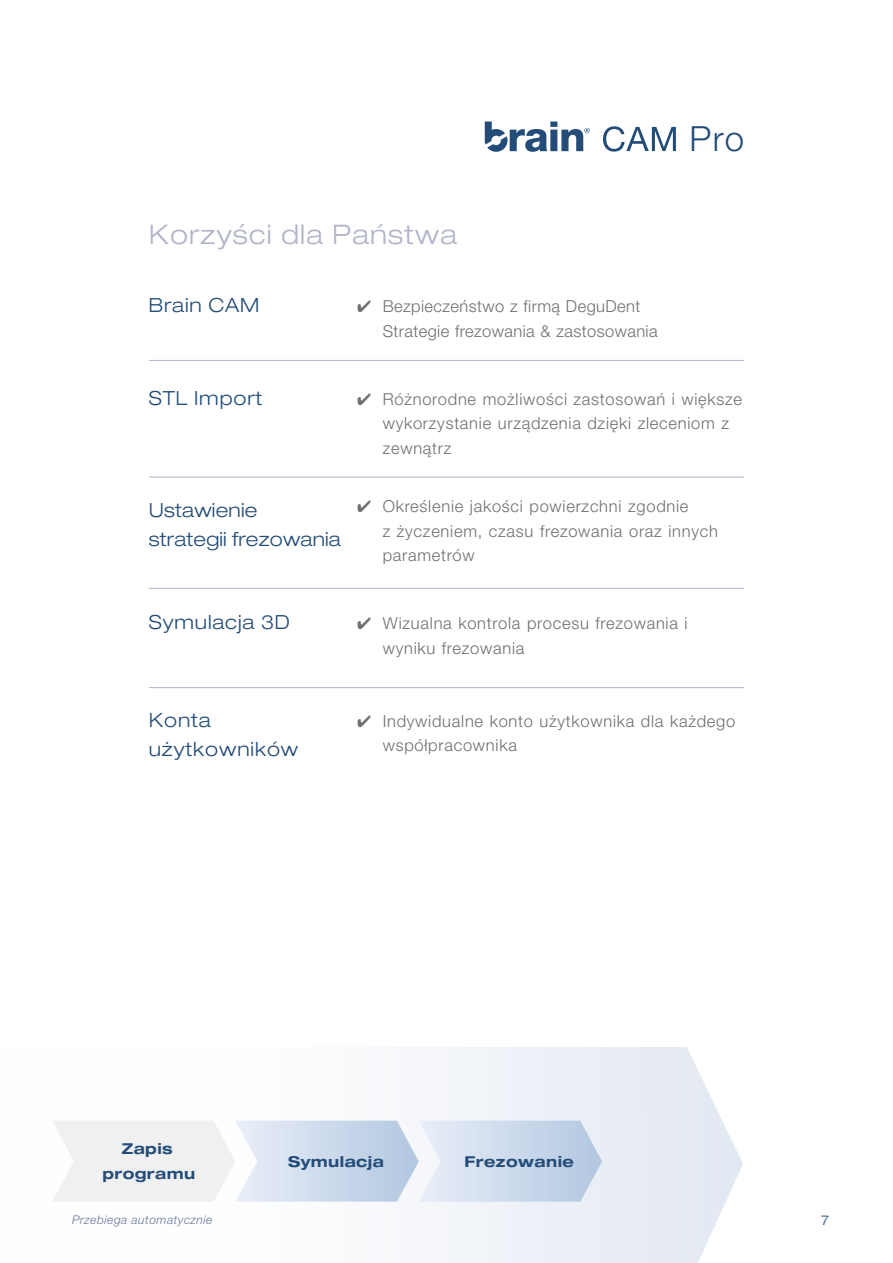
<style>
.page{position:relative;width:893px;height:1263px;background:#fff}
.page>*{position:absolute;margin:0;border:0;box-sizing:border-box;transform-origin:0 0}
.t1{font:300 34.65px "Helvetica Neue LT Pro";color:#244c78}
.t2{font:300 expanded 27px "Helvetica Neue LT Pro";letter-spacing:.045em;color:#b0b5ca}
.t3{font:300 expanded 19.5px/29.2px "Helvetica Neue LT Pro";letter-spacing:.045em;color:#244c78}
.t4{font:300 expanded 19.5px/29.2px "Helvetica Neue LT Pro";letter-spacing:.01em;color:#244c78}
.t5{font:300 16.5px/24.3px "Helvetica Neue LT Pro";letter-spacing:.045em;color:#6f6f6e}
.t6{font:300 16.5px/24.3px "Helvetica Neue LT Pro";letter-spacing:.025em;color:#6f6f6e}
.t7{font:700 expanded 15px/24.3px "Helvetica Neue LT Pro";letter-spacing:.03em;color:#244c78;text-align:center}
.t8{font:300 expanded 13.5px "Helvetica Neue LT Pro";color:#244c78}
.t9{font:italic 300 12px "Helvetica Neue LT Pro";letter-spacing:.045em;color:#65769b}
</style>
<div class="page">
<svg style="left:245px;top:1047px;width:498px;height:216px"></svg>
<svg style="left:53px;top:1121px;width:549px;height:81px"></svg>
<svg style="left:485px;top:122px;width:191px;height:30px"></svg>
<hr style="left:149px;top:477px;width:595px;height:1px;background:#b0b5ca">
<hr style="left:149px;top:588px;width:595px;height:1px;background:#b0b5ca">
<hr style="left:149px;top:687px;width:595px;height:1px;background:#b0b5ca">
<hr style="left:149px;top:360px;width:595px;height:1px;background:#b0b5ca">
<h2 class="t2" style="left:149px;top:218px;width:310px">Korzyści dla Państwa</h2>
<p class="t3" style="left:149px;top:291px;width:112px">Brain CAM</p>
<p class="t6" style="left:383px;top:294px;width:276px;text-indent:-26px">✔ Bezpieczeństwo z firmą DeguDent<br>Strategie frezowania &amp; zastosowania</p>
<h1 class="t1" style="left:689px;top:118px;width:56px">Pro</h1>
<p class="t3" style="left:149px;top:383px;width:115px">STL Import</p>
<p class="t5" style="left:383px;top:387px;width:361px;text-indent:-26px">✔ Różnorodne możliwości zastosowań i większe wykorzystanie urządzenia dzięki zleceniom z zewnątrz</p>
<p class="t4" style="left:149px;top:495px;width:193px">Ustawienie<br>strategii frezowania</p>
<p class="t5" style="left:383px;top:494px;width:337px;text-indent:-26px">✔ Określenie jakości powierzchni zgodnie<br>z życzeniem, czasu frezowania oraz innych parametrów</p>
<p class="t3" style="left:149px;top:607px;width:143px">Symulacja 3D</p>
<p class="t5" style="left:383px;top:611px;width:306px;text-indent:-26px">✔ Wizualna kontrola procesu frezowania i wyniku frezowania</p>
<p class="t3" style="left:149px;top:705px;width:151px">Konta użytkowników</p>
<p class="t5" style="left:383px;top:708px;width:354px;text-indent:-26px">✔ Indywidualne konto użytkownika dla każdego współpracownika</p>
<p class="t7" style="left:102px;top:1136px;width:94px">Zapis programu</p>
<p class="t7" style="left:288px;top:1148px;width:97px">Symulacja</p>
<p class="t7" style="left:465px;top:1148px;width:111px">Frezowanie</p>
<p class="t9" style="left:72px;top:1213px;width:142px">Przebiega automatycznie</p>
<p class="t8" style="left:821px;top:1212px;width:10px">7</p>
</div>
